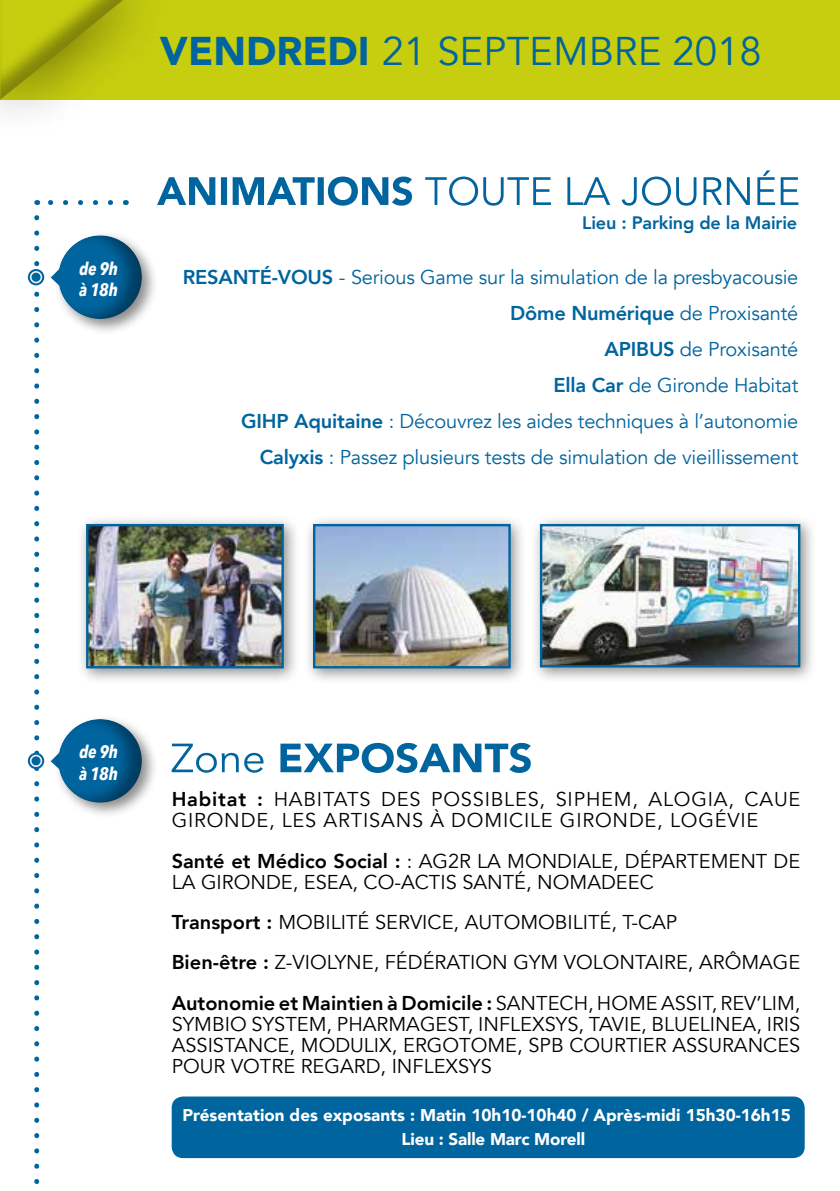
<style>
.page{position:relative;width:840px;height:1191px;background:#fff}
.page>*{position:absolute;margin:0;border:0;box-sizing:border-box;transform-origin:0 0}
.t1{font:40px "Avenir";color:#00649e}
.t2{font:20px/21px "Avenir";color:#000}
.t3{font:20px/36px "Avenir";letter-spacing:-.01em;color:#00649e;text-align:right}
.t4{font:20px/21px "Avenir";letter-spacing:.04em;color:#000}
.t5{font:800 18px "Avenir";letter-spacing:-.01em;color:#00649e}
.t6{font:italic 700 18px/21.6px "Avenir Next Condensed";letter-spacing:-.015em;color:#fff}
.t7{font:900 17px "Avenir";color:#fff}
.s1{font-weight:900}
.s2{font-weight:800}
</style>
<div class="page">
<svg style="left:48px;top:200px;width:62px;height:5px"></svg>
<svg style="left:34px;top:218px;width:5px;height:966px"></svg>
<svg style="left:29px;top:753px;width:14px;height:15px"></svg>
<div style="left:28px;top:752px;width:16px;height:17px;border:2px solid #00649e;border-radius:50%"></div>
<div style="left:32px;top:756px;width:9px;height:9px;background:#00649e;border-radius:50%"></div>
<div style="left:53px;top:713px;width:105px;height:106px;background:#000;opacity:.45"></div>
<div style="left:55px;top:718px;width:87px;height:88px;background:#000;opacity:.4"></div>
<svg style="left:29px;top:270px;width:14px;height:14px"></svg>
<div style="left:28px;top:269px;width:16px;height:16px;border:2px solid #00649e;border-radius:50%"></div>
<div style="left:32px;top:273px;width:9px;height:9px;background:#00649e;border-radius:50%"></div>
<div style="left:53px;top:230px;width:105px;height:105px;background:#000;opacity:.45"></div>
<div style="left:55px;top:234px;width:87px;height:88px;background:#000;opacity:.4"></div>
<svg style="left:157px;top:170px;width:641px;height:36px"></svg>
<svg style="left:171px;top:743px;width:359px;height:30px"></svg>
<div style="left:530px;top:515px;width:286px;height:169px;background:#000;opacity:.45"></div>
<img style="left:542px;top:527px;width:254px;height:137px">
<div style="left:539px;top:524px;width:260px;height:143px;border:2px solid #00649e"></div>
<div style="left:303px;top:515px;width:224px;height:169px;background:#000;opacity:.45"></div>
<img style="left:316px;top:527px;width:191px;height:138px">
<div style="left:313px;top:524px;width:197px;height:144px;border:2px solid #00649e"></div>
<div style="left:77px;top:515px;width:223px;height:169px;background:#000;opacity:.45"></div>
<img style="left:89px;top:527px;width:192px;height:138px">
<div style="left:86px;top:524px;width:198px;height:144px;border:2px solid #00649e"></div>
<div style="left:0;top:0;width:839px;height:100px;background:#c7ce0f"></div>
<div style="left:0;top:0;width:180px;height:148px;background:#000;opacity:.5"></div>
<div style="left:0;top:0;width:144px;height:109px;background:#000;opacity:.35"></div>
<div style="left:171px;top:1096px;width:633px;height:62px;background:#00649e;border-radius:11px"></div>
<h1 class="t1" style="left:160px;top:27px;width:602px"><span class="s1">VENDREDI</span> 21 SEPTEMBRE 2018</h1>
<p class="t5" style="left:582px;top:208px;width:216px">Lieu : Parking de la Mairie</p>
<p class="t6" style="left:79px;top:257px;width:40px">de 9h à 18h</p>
<p class="t3" style="left:183px;top:259px;width:616px"><span class="s2">RESANTÉ-VOUS</span> - Serious Game sur la simulation de la presbyacousie <span class="s2">Dôme Numérique</span> de Proxisanté<br><span class="s2">APIBUS</span> de Proxisanté<br><span class="s2">Ella Car</span> de Gironde Habitat<br><span class="s2">GIHP Aquitaine</span> : Découvrez les aides techniques à l’autonomie <span class="s2">Calyxis</span> : Passez plusieurs tests de simulation de vieillissement</p>
<p class="t6" style="left:79px;top:741px;width:40px">de 9h à 18h</p>
<p class="t4" style="left:171px;top:788px;width:630px"><span class="s2">Habitat :</span> HABITATS DES POSSIBLES, SIPHEM, ALOGIA, CAUE<br>GIRONDE, LES ARTISANS À DOMICILE GIRONDE, LOGÉVIE</p>
<p class="t2" style="left:171px;top:850px;width:629px"><span class="s2">Santé et Médico Social :</span> : AG2R LA MONDIALE, DÉPARTEMENT DE<br>LA GIRONDE, ESEA, CO-ACTIS SANTÉ, NOMADEEC</p>
<p class="t2" style="left:171px;top:901px;width:630px;line-height:40.4px"><span class="s2">Transport :</span> MOBILITÉ SERVICE, AUTOMOBILITÉ, T-CAP<br><span class="s2">Bien-être :</span> Z-VIOLYNE, FÉDÉRATION GYM VOLONTAIRE, ARÔMAGE<br><span class="s2">Autonomie et Maintien à Domicile :</span> SANTECH, HOME ASSIT, REV’LIM,</p>
<p class="t2" style="left:171px;top:1013px;width:629px;text-align:justify">SYMBIO SYSTEM, PHARMAGEST, INFLEXSYS, TAVIE, BLUELINEA, IRIS ASSISTANCE, MODULIX, ERGOTOME, SPB COURTIER ASSURANCES POUR VOTRE REGARD, INFLEXSYS</p>
<p class="t7" style="left:182px;top:1100px;width:609px">Présentation des exposants : Matin 10h10-10h40 / Après-midi 15h30-16h15</p>
<p class="t7" style="left:401px;top:1124px;width:185px">Lieu : Salle Marc Morell</p>
</div>
